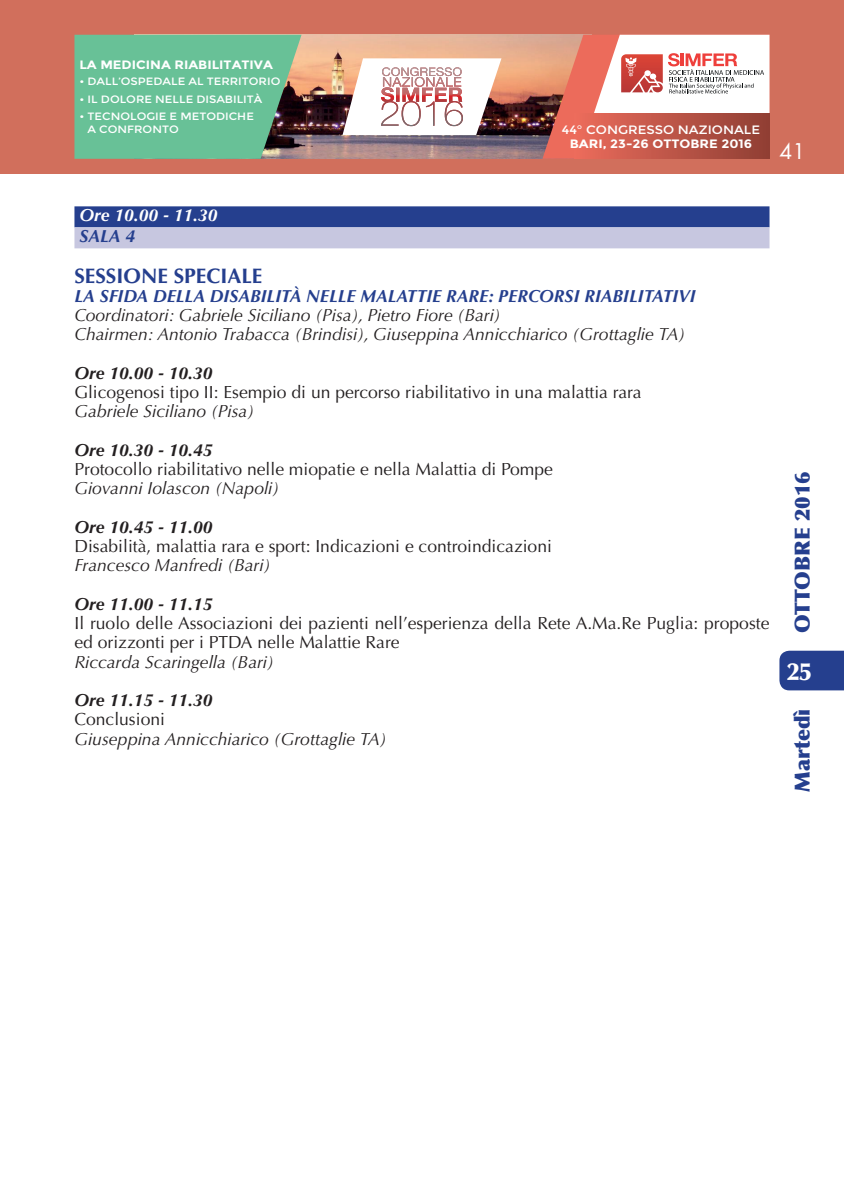
<style>
.page{position:relative;width:844px;height:1191px;background:#fff}
.page>*{position:absolute;margin:0;border:0;box-sizing:border-box;transform-origin:0 0}
.t1{font:900 24.5px "Optima LT Std";color:#fff}
.t2{font:900 21px "Optima LT Std";color:#253f8e}
.t3{font:700 21px "Optima LT Std";color:#253f8e}
.t4{font:21px "Futura Std";color:#fff}
.t5{font:17.5px/19.2px "Optima LT Std";color:#231f20}
.t6{font:italic 17.5px/19.2px "Optima LT Std";color:#231f20}
.t7{font:italic 700 17.5px "Optima LT Std";color:#231f20}
.t8{font:italic 700 17.5px "Optima LT Std";color:#253f8e}
.t9{font:italic 700 17.5px "Optima LT Std";color:#fff}
.t10{font:700 12.08px "Montserrat";color:#fff;scale:1.09 1}
.t11{font:12.08px "Montserrat";color:#fff;scale:1.09 1}
.t12{font:10.67px/12.8px "Montserrat";color:#fff;scale:1.09 1}
</style>
<div class="page">
<div style="left:0;top:0;width:843px;height:174px;background:#d16f5c"></div>
<img style="left:301px;top:35px;width:241px;height:124px">
<svg style="left:74px;top:35px;width:227px;height:124px;background:#68b68f"></svg>
<svg style="left:542px;top:35px;width:227px;height:124px;background:#e8b7b0"></svg>
<div style="left:574px;top:113px;width:195px;height:46px;background:linear-gradient(to right,#ec6c5c,#8f3f34)"></div>
<svg style="left:342px;top:58px;width:159px;height:77px;background:#e4d0ce"></svg>
<img style="left:436px;top:67px;width:25px;height:9px">
<div style="left:779px;top:650px;width:64px;height:40px;background:#253f8e"></div>
<div style="left:74px;top:206px;width:695px;height:21px;background:#253f8e"></div>
<div style="left:74px;top:227px;width:695px;height:21px;background:#c7c7e0"></div>
<p class="t10" style="left:79px;top:57px;width:179px">LA MEDICINA RIABILITATIVA</p>
<p class="t12" style="left:79px;top:75px;width:186px">• DALL’OSPEDALE AL TERRITORIO</p>
<p class="t12" style="left:79px;top:92px;width:169px">• IL DOLORE NELLE DISABILITÀ</p>
<p class="t12" style="left:87px;top:110px;width:154px;text-indent:-8px">• TECNOLOGIE E METODICHE<br>A CONFRONTO</p>
<p class="t11" style="left:561px;top:122px;width:183px">44° CONGRESSO NAZIONALE</p>
<p class="t10" style="left:569px;top:137px;width:169px">BARI, 23-26 OTTOBRE 2016</p>
<p class="t4" style="left:779px;top:138px;width:27px">41</p>
<p class="t9" style="left:79px;top:205px;width:140px">Ore 10.00 - 11.30</p>
<p class="t8" style="left:79px;top:226px;width:21px">Sala</p>
<p class="t8" style="left:125px;top:226px;width:11px">4</p>
<p class="t3" style="left:74px;top:263px;width:189px">SESSIONE SPECIALE</p>
<p class="t8" style="left:74px;top:285px;width:622px">LA SFIDA DELLA DISABILITÀ NELLE MALATTIE RARE: PERCORSI RIABILITATIVI</p>
<p class="t6" style="left:74px;top:306px;width:612px">Coordinatori: Gabriele Siciliano (Pisa), Pietro Fiore (Bari)<br>Chairmen: Antonio Trabacca (Brindisi), Giuseppina Annicchiarico (Grottaglie TA)</p>
<p class="t7" style="left:74px;top:362px;width:140px">Ore 10.00 - 10.30</p>
<p class="t5" style="left:74px;top:383px;width:568px">Glicogenosi tipo II: Esempio di un percorso riabilitativo in una malattia rara</p>
<p class="t6" style="left:74px;top:402px;width:181px">Gabriele Siciliano (Pisa)</p>
<p class="t7" style="left:74px;top:439px;width:140px">Ore 10.30 - 10.45</p>
<p class="t5" style="left:74px;top:460px;width:480px">Protocollo riabilitativo nelle miopatie e nella Malattia di Pompe</p>
<p class="t6" style="left:74px;top:479px;width:206px">Giovanni Iolascon (Napoli)</p>
<p class="t7" style="left:74px;top:516px;width:140px">Ore 10.45 - 11.00</p>
<p class="t5" style="left:74px;top:537px;width:479px">Disabilità, malattia rara e sport: Indicazioni e controindicazioni</p>
<p class="t6" style="left:74px;top:556px;width:197px">Francesco Manfredi (Bari)</p>
<p class="t7" style="left:74px;top:593px;width:140px">Ore 11.00 - 11.15</p>
<p class="t5" style="left:74px;top:614px;width:696px">Il ruolo delle Associazioni dei pazienti nell’esperienza della Rete A.Ma.Re Puglia: proposte ed orizzonti per i PTDA nelle Malattie Rare</p>
<p class="t6" style="left:74px;top:652px;width:201px">Riccarda Scaringella (Bari)</p>
<p class="t7" style="left:74px;top:690px;width:140px">Ore 11.15 - 11.30</p>
<p class="t5" style="left:74px;top:710px;width:92px">Conclusioni</p>
<p class="t6" style="left:74px;top:729px;width:313px">Giuseppina Annicchiarico (Grottaglie TA)</p>
<p class="t2" style="left:789px;top:632px;width:163px;rotate:-90deg">OTTOBRE 2016</p>
<h1 class="t1" style="left:786px;top:657px;width:26px">25</h1>
<p class="t2" style="left:789px;top:791px;width:85px;rotate:-90deg">Martedì</p>
</div>
